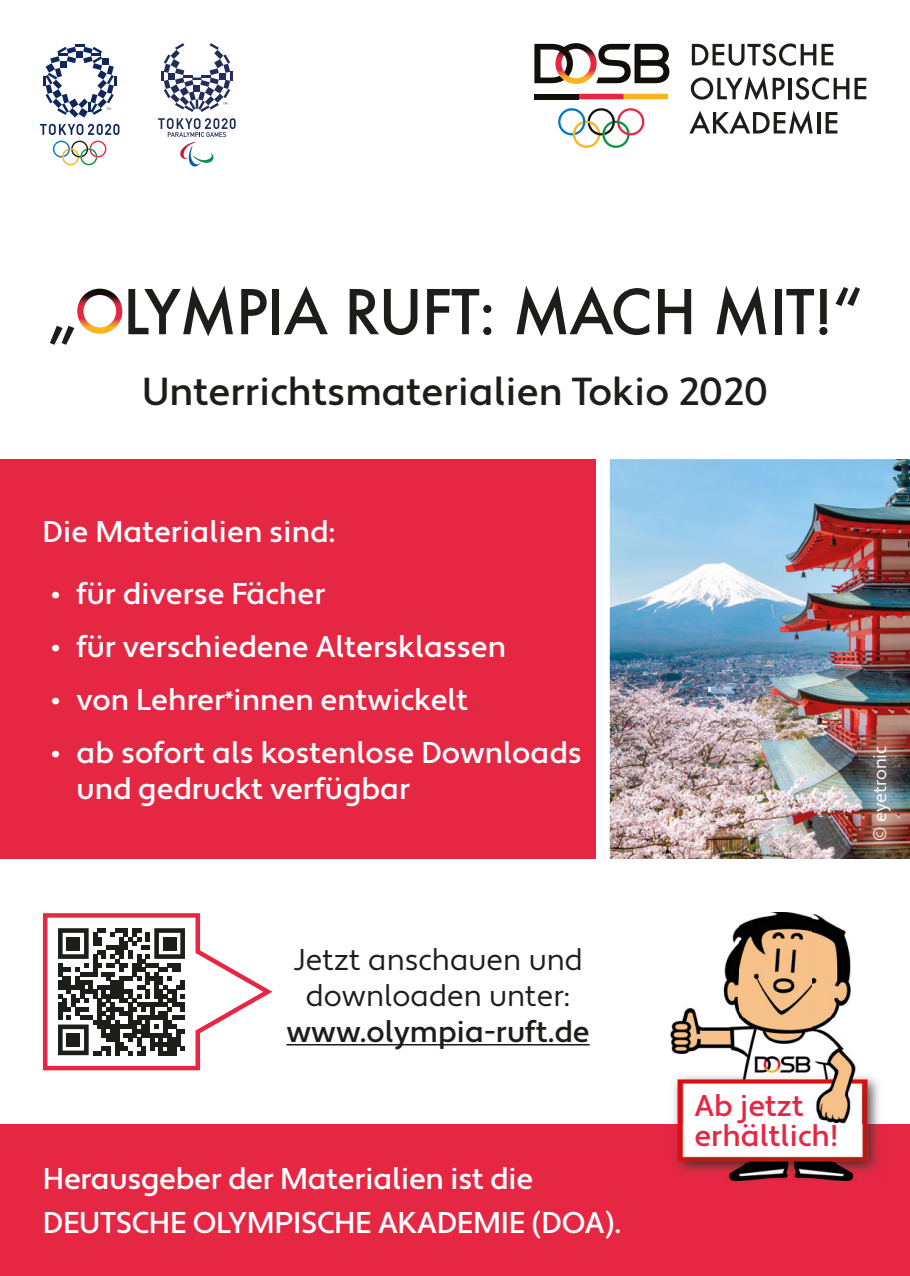
<style>
.page{position:relative;width:910px;height:1276px;background:#fff}
.page>*{position:absolute;margin:0;border:0;box-sizing:border-box;transform-origin:0 0}
.t1{font:500 60px "Futura ND";letter-spacing:-.02em;color:#1d1d1b}
.t2{font:500 39px "Apertura";color:#1d1d1b}
.t3{font:500 30px/44.4px "Apertura";color:#fff}
.t4{font:30px/36px "Apertura";color:#1d1d1b;text-align:center}
.t5{font:500 30px "Apertura";color:#1d1d1b}
.t6{font:500 30px/30px "Apertura";color:#e62744}
.t7{font:18px "Apertura";color:#fff}
</style>
<div class="page">
<div style="left:0;top:459px;width:595px;height:400px;background:#e62744"></div>
<div style="left:230px;top:118px;width:6px;height:11px;background:#222e59;border-radius:3px"></div>
<svg style="left:158px;top:118px;width:76px;height:49px"></svg>
<svg style="left:161px;top:43px;width:72px;height:69px"></svg>
<svg style="left:53px;top:141px;width:53px;height:24px"></svg>
<svg style="left:40px;top:124px;width:42px;height:11px"></svg>
<svg style="left:49px;top:124px;width:7px;height:11px"></svg>
<svg style="left:88px;top:124px;width:24px;height:11px"></svg>
<svg style="left:113px;top:124px;width:6px;height:11px"></svg>
<svg style="left:43px;top:44px;width:73px;height:74px"></svg>
<svg style="left:558px;top:108px;width:86px;height:40px"></svg>
<svg style="left:579px;top:94px;width:89px;height:5px"></svg>
<div style="left:534px;top:94px;width:45px;height:5px;background:#120f0b"></div>
<svg style="left:534px;top:43px;width:135px;height:41px"></svg>
<svg style="left:692px;top:43px;width:141px;height:23px"></svg>
<svg style="left:691px;top:76px;width:94px;height:24px"></svg>
<hr style="left:788px;top:78px;width:3px;height:21px;background:#1d1d1b">
<svg style="left:795px;top:77px;width:71px;height:23px"></svg>
<svg style="left:689px;top:110px;width:124px;height:24px"></svg>
<hr style="left:817px;top:112px;width:3px;height:21px;background:#1d1d1b">
<svg style="left:826px;top:112px;width:11px;height:21px"></svg>
<div style="left:0;top:1124px;width:910px;height:152px;background:#e62744"></div>
<img style="left:610px;top:459px;width:300px;height:400px">
<img style="left:853px;top:725px;width:57px;height:134px">
<hr style="left:286px;top:1044px;width:304px;height:1px;background:#1d1d1b">
<svg style="left:42px;top:913px;width:231px;height:158px"></svg>
<img style="left:670px;top:912px;width:209px;height:268px">
<svg style="left:77px;top:289px;width:45px;height:45px"></svg>
<h1 class="t1" style="left:46px;top:272px;width:818px">„ LYMPIA RUFT: MACH MIT!“</h1>
<h2 class="t2" style="left:142px;top:368px;width:627px">Unterrichtsmaterialien Tokio 2020</h2>
<p class="t3" style="left:43px;top:510px;width:294px">Die Materialien sind:</p>
<p class="t3" style="left:51px;top:572px;width:276px">• für diverse Fächer</p>
<p class="t3" style="left:51px;top:625px;width:457px">• für verschiedene Altersklassen</p>
<p class="t3" style="left:51px;top:678px;width:419px">• von Lehrer<sup>*</sup>innen entwickelt</p>
<p class="t3" style="left:77px;top:735px;width:507px;line-height:36px;text-indent:-25px">• ab sofort als kostenlose Downloads und gedruckt verfügbar</p>
<p class="t4" style="left:293px;top:942px;width:291px">Jetzt anschauen und downloaden unter:</p>
<p class="t5" style="left:286px;top:1013px;width:305px">www.olympia-ruft.de</p>
<p class="t3" style="left:43px;top:1157px;width:580px">Herausgeber der Materialien ist die<br>DEUTSCHE OLYMPISCHE AKADEMIE (DOA).</p>
<p class="t7" style="left:869px;top:841px;width:97px;rotate:-90deg">© eyetronic</p>
<p class="t6" style="left:694px;top:1091px;width:145px">Ab jetzt erhältlich!</p>
</div>
